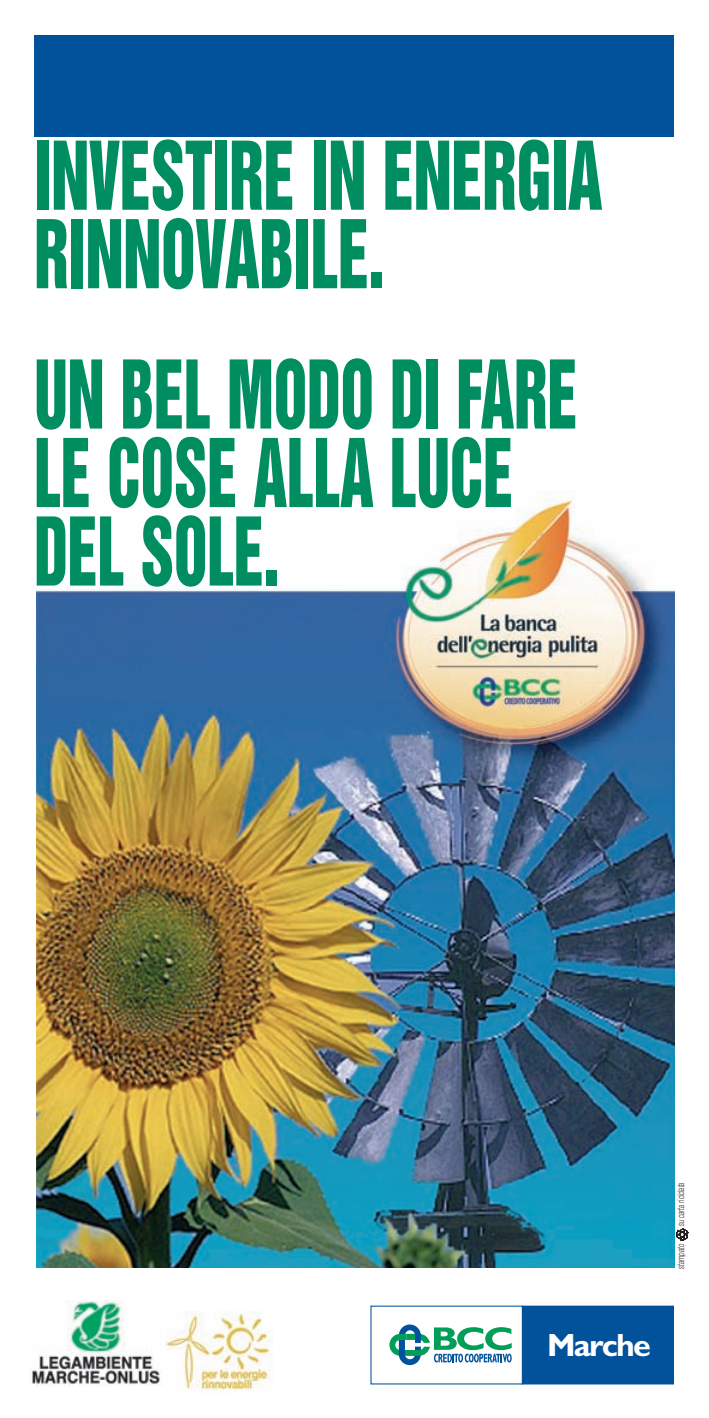
<style>
.page{position:relative;width:709px;height:1418px;background:#fff}
.page>*{position:absolute;margin:0;border:0;box-sizing:border-box;transform-origin:0 0}
.t1{font:86.5px/78.5px "Helvetica Inserat";letter-spacing:-.005em;color:#008e61;scale:.7 1}
.t2{font:86.5px/78.5px "Helvetica Inserat";letter-spacing:-.005em;color:#008e61;scale:.72 1}
.t3{font:700 32.25px "Gill Sans";color:#fff}
.t4{font:italic 300 9.5px "Helvetica Neue";letter-spacing:-.005em;color:#231f20;scale:.65 1}
</style>
<div class="page">
<img style="left:32px;top:1300px;width:128px;height:85px">
<div style="left:522px;top:1306px;width:152px;height:77px;background:#01529b"></div>
<div style="left:522px;top:1305px;width:152px;height:79px;border:1px solid #01529b"></div>
<svg style="left:389px;top:1324px;width:122px;height:40px"></svg>
<div style="left:34px;top:35px;width:640px;height:102px;background:#01529a"></div>
<img style="left:36px;top:490px;width:638px;height:777px">
<img style="left:165px;top:1311px;width:107px;height:80px">
<svg style="left:676px;top:1228px;width:12px;height:12px"></svg>
<p class="t2" style="left:34px;top:141px;width:790px">INVESTIRE IN ENERGIA<br>RINNOVABILE.</p>
<p class="t1" style="left:34px;top:359px;width:778px">UN BEL MODO DI FARE<br>LE COSE ALLA LUCE<br>DEL SOLE.</p>
<p class="t3" style="left:547px;top:1332px;width:105px">Marche</p>
<p class="t4" style="left:677px;top:1226px;width:69px;rotate:-90deg">su carta riciclata</p>
<p class="t4" style="left:677px;top:1268px;width:41px;rotate:-90deg">stampato</p>
</div>
